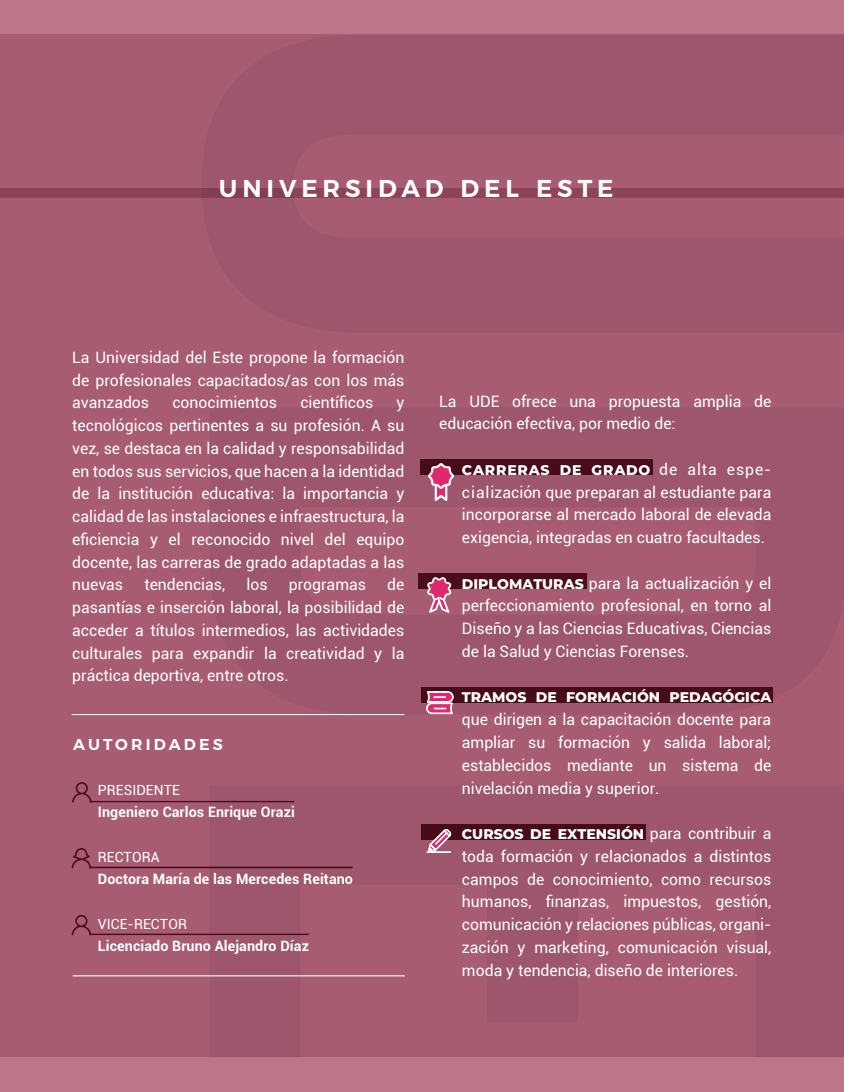
<style>
.page{position:relative;width:844px;height:1092px;background:#fff}
.page>*{position:absolute;margin:0;border:0;box-sizing:border-box;transform-origin:0 0}
.t1{font:600 24.32px "Montserrat";letter-spacing:.2em;color:#fff}
.t2{font:15.75px/22.8px "Roboto";color:#fff;text-align:justify}
.t3{font:600 15.75px "Montserrat";letter-spacing:.2em;color:#fff}
.t4{font:700 14.35px "Roboto";letter-spacing:.005em;color:#fff}
.t5{font:800 14px "Montserrat";color:#fff}
.t6{font:14px "Roboto";letter-spacing:.005em;color:#fff}
.t7{font:800 14px "Montserrat";letter-spacing:.06em;color:#fff}
.s1{font-family:"Roboto";font-weight:400;font-size:15.75px}
.s2{font-family:"Montserrat";font-weight:800;font-size:14px}
</style>
<div class="page">
<div style="left:0;top:0;width:843px;height:1091px;background:#be758a"></div>
<div style="left:0;top:35px;width:843px;height:1022px;background:#a75c72"></div>
<svg style="left:209px;top:800px;width:437px;height:177px;fill:#9d566b"></svg>
<div style="left:0;top:188px;width:843px;height:9px;background:#8b4458"></div>
<hr style="left:72px;top:714px;width:332px;height:1px;background:#fff">
<hr style="left:73px;top:975px;width:332px;height:1px;background:#fff">
<svg style="left:72px;top:782px;width:19px;height:20px"></svg>
<hr style="left:90px;top:800px;width:204px;height:2px;background:#74253d">
<svg style="left:72px;top:915px;width:19px;height:20px"></svg>
<hr style="left:89px;top:933px;width:219px;height:2px;background:#74253d">
<hr style="left:89px;top:866px;width:263px;height:2px;background:#74253d">
<svg style="left:72px;top:848px;width:19px;height:20px"></svg>
<div style="left:421px;top:687px;width:352px;height:15px;background:#470c19"></div>
<div style="left:421px;top:824px;width:225px;height:15px;background:#470c19"></div>
<svg style="left:425px;top:691px;width:29px;height:24px"></svg>
<svg style="left:426px;top:829px;width:26px;height:24px"></svg>
<div style="left:418px;top:573px;width:169px;height:15px;background:#4b0d1b"></div>
<div style="left:420px;top:459px;width:233px;height:16px;background:#470c19"></div>
<svg style="left:427px;top:577px;width:24px;height:35px"></svg>
<svg style="left:428px;top:463px;width:26px;height:38px"></svg>
<h1 class="t1" style="left:219px;top:169px;width:396px">UNIVERSIDAD DEL ESTE</h1>
<p class="t2" style="left:72px;top:345px;width:333px">La Universidad del Este propone la formación de profesionales capacitados/as con los más avanzados</p>
<p class="t2" style="left:172px;top:390px;width:106px">conocimientos</p>
<p class="t2" style="left:300px;top:390px;width:74px">científicos</p>
<p class="t2" style="left:72px;top:390px;width:333px;text-indent:324px">y tecnológicos pertinentes a su profesión. A su vez, se destaca en la calidad y responsabilidad en todos sus servicios, que hacen a la identidad de la institución educativa: la importancia y calidad de las instalaciones e infraestructura, la eficiencia y el reconocido nivel del equipo docente, las carreras de grado adaptadas a las nuevas</p>
<p class="t2" style="left:72px;top:572px;width:333px;text-indent:315px">de pasantías e inserción laboral, la posibilidad de acceder a títulos intermedios, las actividades culturales para expandir la creatividad y la práctica deportiva, entre otros.</p>
<p class="t2" style="left:144px;top:572px;width:82px">tendencias,</p>
<p class="t2" style="left:246px;top:572px;width:23px">los</p>
<p class="t2" style="left:289px;top:572px;width:79px">programas</p>
<p class="t3" style="left:73px;top:731px;width:151px">AUTORIDADES</p>
<p class="t6" style="left:98px;top:779px;width:84px">PRESIDENTE</p>
<p class="t4" style="left:98px;top:802px;width:198px">Ingeniero Carlos Enrique Orazi</p>
<p class="t6" style="left:98px;top:846px;width:63px">RECTORA</p>
<p class="t4" style="left:98px;top:869px;width:256px">Doctora María de las Mercedes Reitano</p>
<p class="t6" style="left:98px;top:913px;width:91px">VICE-RECTOR</p>
<p class="t4" style="left:98px;top:936px;width:213px">Licenciado Bruno Alejandro Díaz</p>
<p class="t2" style="left:439px;top:389px;width:333px">La UDE ofrece una propuesta amplia de educación efectiva, por medio de:</p>
<p class="t7" style="left:462px;top:459px;width:311px">CARRERAS DE GRADO <span class="s1">de alta espe-</span></p>
<p class="t2" style="left:462px;top:480px;width:311px">cialización que preparan al estudiante para incorporarse al mercado laboral de elevada exigencia, integradas en cuatro facultades.</p>
<p class="t2" style="left:462px;top:571px;width:311px"><span class="s2">DIPLOMATURAS</span> para la actualización y el perfeccionamiento profesional, en torno al Diseño y a las Ciencias Educativas, Ciencias de la Salud y Ciencias Forenses.</p>
<p class="t5" style="left:462px;top:687px;width:311px">TRAMOS DE FORMACIÓN PEDAGÓGICA</p>
<p class="t2" style="left:462px;top:707px;width:311px">que dirigen a la capacitación docente para ampliar su formación y salida laboral; establecidos mediante un sistema de nivelación media y superior.</p>
<p class="t5" style="left:462px;top:823px;width:311px">CURSOS DE EXTENSIÓN <span class="s1">para contribuir a</span></p>
<p class="t2" style="left:462px;top:844px;width:311px">toda formación y relacionados a distintos campos de conocimiento, como recursos humanos, finanzas, impuestos, gestión, comunicación y relaciones públicas, organi&shy;zación y marketing, comunicación visual, moda y tendencia, diseño de interiores.</p>
</div>
